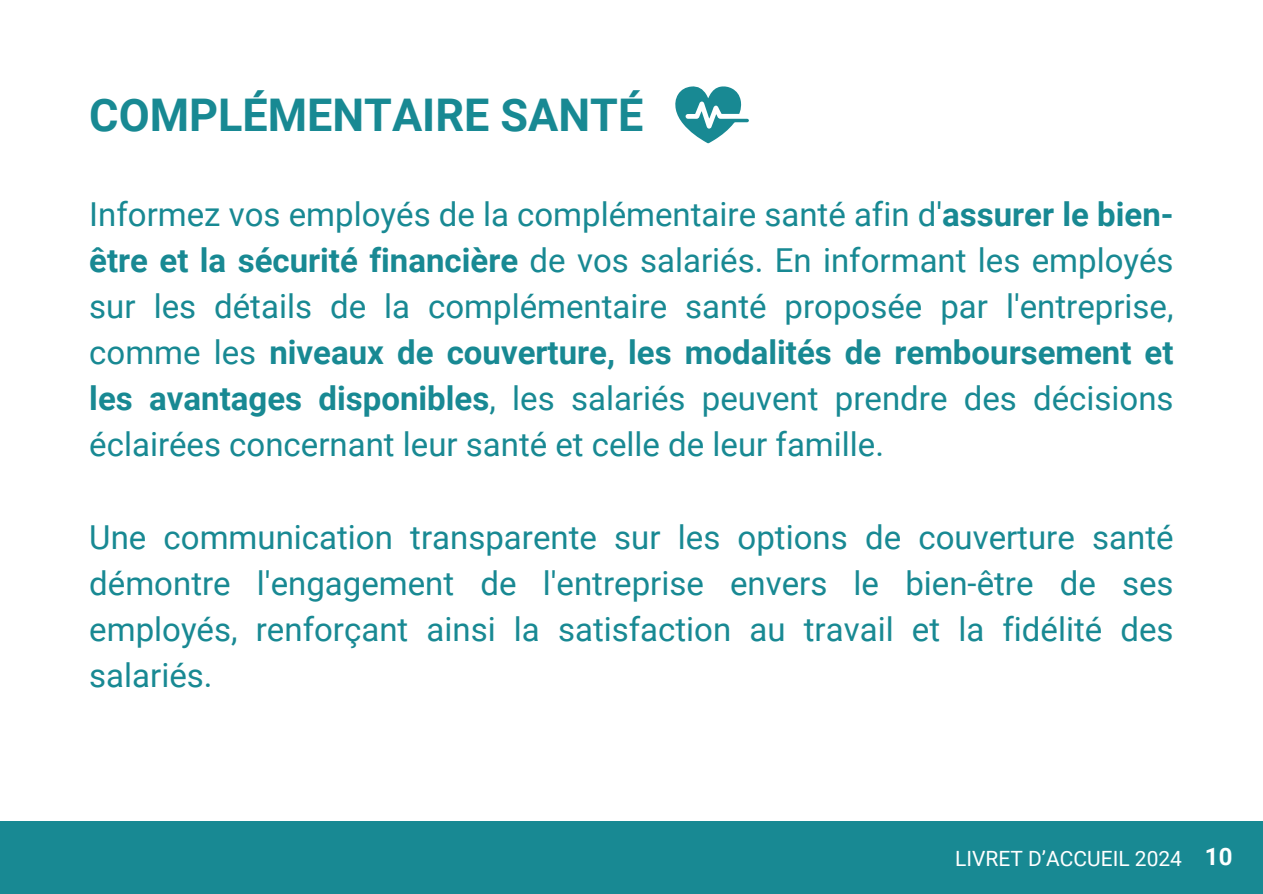
<style>
.page{position:relative;width:1263px;height:894px;background:#fff}
.page>*{position:absolute;margin:0;border:0;box-sizing:border-box;transform-origin:0 0}
.t1{font:700 45px "Roboto";color:#188993}
.t2{font:33px/46.2px "Roboto";color:#188993;text-align:justify}
.t3{font:700 24px "Roboto";color:#fff}
.t4{font:21px "Roboto";color:#fff}
.s1{font-weight:700}
</style>
<div class="page">
<div style="left:0;top:821px;width:1263px;height:72px;background:#188993"></div>
<svg style="left:675px;top:86px;width:74px;height:57px"></svg>
<h1 class="t1" style="left:89px;top:89px;width:556px">COMPLÉMENTAIRE SANTÉ</h1>
<h2 class="t2" style="left:89px;top:191px;width:1086px">Informez vos employés de la complémentaire santé afin d'<span class="s1">assurer le bien&shy;être et la sécurité financière</span> de vos salariés. En informant les employés sur les détails de la complémentaire santé proposée par l'entreprise, comme les <span class="s1">niveaux de couverture, les modalités de remboursement et les avantages disponibles</span>, les salariés peuvent prendre des décisions éclairées concernant leur santé et celle de leur famille.</h2>
<p class="t2" style="left:89px;top:514px;width:1086px">Une communication transparente sur les options de couverture santé démontre l'engagement de l'entreprise envers le bien-être de ses employés, renforçant ainsi la satisfaction au travail et la fidélité des salariés.</p>
<h2 class="t4" style="left:955px;top:845px;width:228px">LIVRET D’ACCUEIL 2024</h2>
<p class="t3" style="left:1205px;top:842px;width:29px">10</p>
</div>
